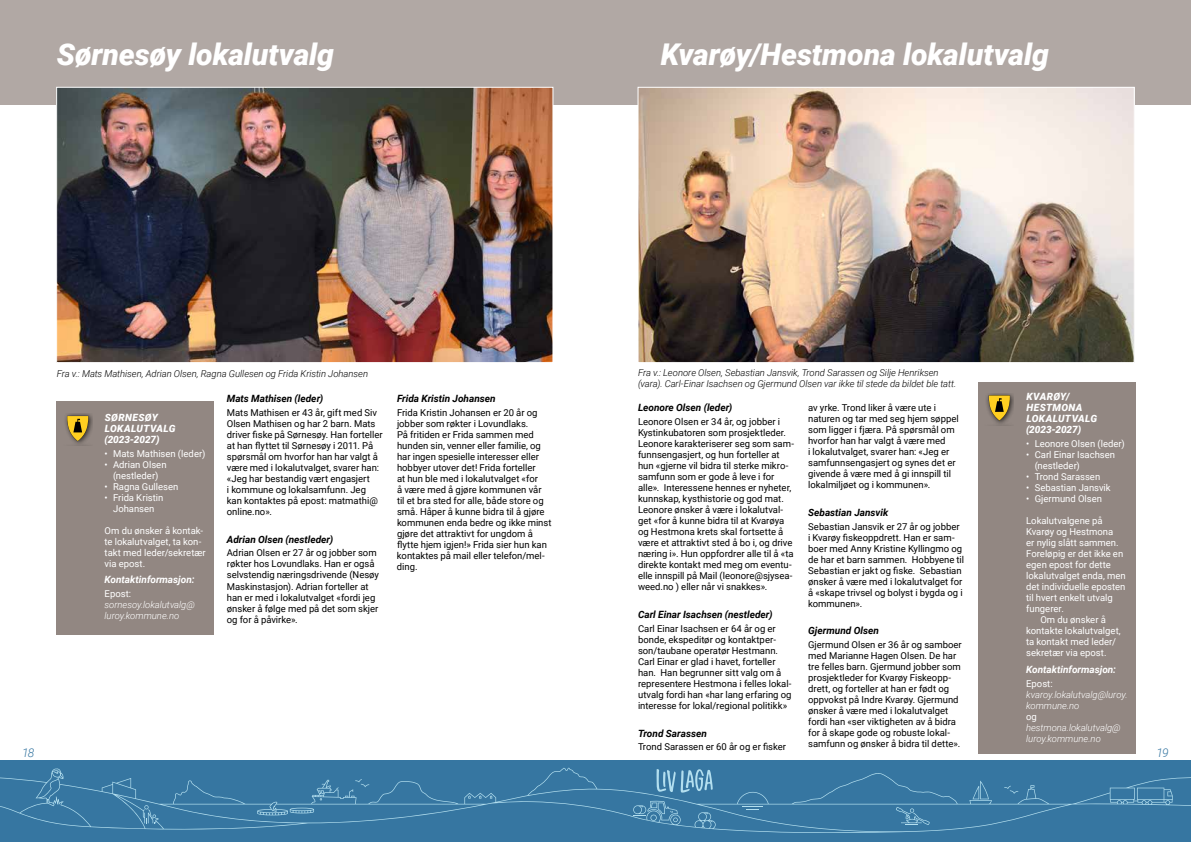
<style>
.page{position:relative;width:1191px;height:842px;background:#fff}
.page>*{position:absolute;margin:0;border:0;box-sizing:border-box;transform-origin:0 0}
.t1{font:italic 900 30px "Roboto";letter-spacing:-.005em;color:#fff}
.t2{font:italic 300 12px "Roboto";color:#3676a1}
.t3{font:italic 700 10px "Roboto";color:#000}
.t4{font:italic 900 10px/11px "Roboto";letter-spacing:.03em;color:#fff}
.t5{font:italic 700 10px "Roboto";color:#fff}
.t6{font:9.5px/11px "Roboto";color:#000}
.t7{font:9.5px/11px "Roboto";color:#fff;text-align:center}
.t8{font:italic 300 9.5px/11px "Roboto";letter-spacing:-.005em;color:#000}
.t9{font:italic 300 9.5px/11px "Roboto";letter-spacing:-.005em;color:#fff}
</style>
<div class="page">
<div style="left:0;top:760px;width:1191px;height:82px;background:#3676a1"></div>
<svg style="left:0;top:768px;width:1191px;height:65px"></svg>
<svg style="left:656px;top:769px;width:57px;height:24px"></svg>
<div style="left:0;top:0;width:595px;height:104px;background:#b1a8a4"></div>
<div style="left:595px;top:0;width:596px;height:104px;background:#b1a8a4"></div>
<img style="left:58px;top:89px;width:493px;height:272px">
<div style="left:56px;top:87px;width:497px;height:276px;border:1px solid #fff"></div>
<img style="left:639px;top:89px;width:493px;height:272px">
<div style="left:637px;top:87px;width:497px;height:276px;border:1px solid #fff"></div>
<div style="left:57px;top:402px;width:157px;height:233px;background:#928782"></div>
<div style="left:978px;top:383px;width:157px;height:371px;background:#928782"></div>
<div style="left:63px;top:414px;width:29px;height:32px;background:#000;opacity:.75"></div>
<svg style="left:67px;top:416px;width:21px;height:25px"></svg>
<div style="left:984px;top:393px;width:30px;height:32px;background:#000;opacity:.75"></div>
<svg style="left:988px;top:395px;width:22px;height:26px"></svg>
<h1 class="t1" style="left:57px;top:33px;width:279px">Sørnesøy lokalutvalg</h1>
<h1 class="t1" style="left:660px;top:33px;width:390px">Kvarøy/Hestmona lokalutvalg</h1>
<p class="t8" style="left:57px;top:368px;width:313px">Fra v.: Mats Mathisen, Adrian Olsen, Ragna Gullesen og Frida Kristin Johansen</p>
<p class="t8" style="left:638px;top:366px;width:320px">Fra v.: Leonore Olsen, Sebastian Jansvik, Trond Sarassen og Silje Henriksen (vara). Carl-Einar Isachsen og Gjermund Olsen var ikke til stede da bildet ble tatt.</p>
<p class="t4" style="left:1026px;top:391px;width:72px">KVARØY/<br>HESTMONA<br>LOKALUTVALG (2023-2027)</p>
<p class="t7" style="left:1026px;top:438px;width:100px">• Leonore Olsen (leder)</p>
<p class="t7" style="left:1034px;top:449px;width:82px;text-align:left;text-indent:-9px">• Carl Einar Isachsen (nestleder)</p>
<p class="t7" style="left:1026px;top:471px;width:76px">• Trond Sarassen</p>
<p class="t7" style="left:1026px;top:482px;width:86px">• Sebastian Jansvik</p>
<p class="t7" style="left:1026px;top:493px;width:77px">• Gjermund Olsen</p>
<p class="t7" style="left:1026px;top:515px;width:78px">Lokalutvalgene på</p>
<p class="t7" style="left:1026px;top:526px;width:89px">Kvarøy og Hestmona</p>
<p class="t7" style="left:1026px;top:537px;width:94px">er nylig slått sammen.</p>
<p class="t7" style="left:1026px;top:548px;width:99px">Foreløpig er det ikke en</p>
<p class="t7" style="left:1026px;top:559px;width:86px">egen epost for dette</p>
<p class="t7" style="left:1026px;top:570px;width:101px">lokalutvalget enda, men</p>
<p class="t7" style="left:1026px;top:581px;width:101px">det individuelle eposten</p>
<p class="t7" style="left:1026px;top:592px;width:88px">til hvert enkelt utvalg</p>
<p class="t7" style="left:1026px;top:603px;width:39px">fungerer.</p>
<p class="t7" style="left:1040px;top:614px;width:67px">Om du ønsker å</p>
<p class="t7" style="left:1026px;top:625px;width:96px">kontakte lokalutvalget,</p>
<p class="t7" style="left:1026px;top:636px;width:91px">ta kontakt med leder/</p>
<p class="t7" style="left:1026px;top:647px;width:82px">sekretær via epost.</p>
<p class="t5" style="left:1026px;top:662px;width:91px">Kontaktinformasjon:</p>
<p class="t7" style="left:1026px;top:677px;width:28px">Epost:</p>
<p class="t9" style="left:1026px;top:688px;width:103px">kvaroy.lokalutvalg@luroy. kommune.no</p>
<p class="t7" style="left:1026px;top:710px;width:12px">og</p>
<p class="t9" style="left:1026px;top:721px;width:96px">hestmona.lokalutvalg@ luroy.kommune.no</p>
<p class="t3" style="left:227px;top:392px;width:98px">Mats Mathisen (leder)</p>
<p class="t6" style="left:227px;top:407px;width:157px">Mats Mathisen er 43 år, gift med Siv<br>Olsen Mathisen og har 2 barn. Mats driver fiske på Sørnesøy. Han forteller at han flyttet til Sørnesøy i 2011. På spørsmål om hvorfor han har valgt å være med i lokalutvalget, svarer han: «Jeg har bestandig vært engasjert<br>i kommune og lokalsamfunn. Jeg kan kontaktes på epost: matmathi@ online.no».</p>
<p class="t3" style="left:227px;top:532px;width:108px">Adrian Olsen (nestleder)</p>
<p class="t6" style="left:227px;top:547px;width:154px">Adrian Olsen er 27 år og jobber som røkter hos Lovundlaks. Han er også selvstendig næringsdrivende (Nesøy<br>Maskinstasjon). Adrian forteller at han er med i lokalutvalget «fordi jeg ønsker å følge med på det som skjer og for å påvirke».</p>
<p class="t3" style="left:397px;top:392px;width:100px">Frida Kristin Johansen</p>
<p class="t6" style="left:397px;top:407px;width:156px">Frida Kristin Johansen er 20 år og jobber som røkter i Lovundlaks.<br>På fritiden er Frida sammen med hunden sin, venner eller familie, og har ingen spesielle interesser eller hobbyer utover det! Frida forteller<br>at hun ble med i lokalutvalget «for<br>å være med å gjøre kommunen vår<br>til et bra sted for alle, både store og små. Håper å kunne bidra til å gjøre kommunen enda bedre og ikke minst gjøre det attraktivt for ungdom å flytte hjem igjen!» Frida sier hun kan kontaktes på mail eller telefon/mel&shy;ding.</p>
<p class="t6" style="left:808px;top:402px;width:152px">av yrke. Trond liker å være ute i naturen og tar med seg hjem søppel som ligger i fjæra. På spørsmål om hvorfor han har valgt å være med<br>i lokalutvalget, svarer han: «Jeg er samfunnsengasjert og synes det er givende å være med å gi innspill til lokalmiljøet og i kommunen».</p>
<p class="t3" style="left:808px;top:505px;width:82px">Sebastian Jansvik</p>
<p class="t6" style="left:808px;top:520px;width:157px">Sebastian Jansvik er 27 år og jobber i Kvarøy fiskeoppdrett. Han er sam&shy;boer med Anny Kristine Kyllingmo og de har et barn sammen. Hobbyene til<br>Sebastian er jakt og fiske. Sebastian ønsker å være med i lokalutvalget for å «skape trivsel og bolyst i bygda og i kommunen».</p>
<p class="t3" style="left:808px;top:624px;width:72px">Gjermund Olsen</p>
<p class="t6" style="left:808px;top:639px;width:155px">Gjermund Olsen er 36 år og samboer med Marianne Hagen Olsen. De har tre felles barn. Gjermund jobber som prosjektleder for Kvarøy Fiskeopp&shy;drett, og forteller at han er født og oppvokst på Indre Kvarøy. Gjermund ønsker å være med i lokalutvalget fordi han «ser viktigheten av å bidra for å skape gode og robuste lokal&shy;samfunn og ønsker å bidra til dette».</p>
<p class="t3" style="left:638px;top:401px;width:96px">Leonore Olsen (leder)</p>
<p class="t6" style="left:638px;top:416px;width:157px">Leonore Olsen er 34 år, og jobber i Kystinkubatoren som prosjektleder.<br>Leonore karakteriserer seg som sam&shy;funnsengasjert, og hun forteller at hun «gjerne vil bidra til sterke mikro&shy;samfunn som er gode å leve i for alle». Interessene hennes er nyheter, kunnskap, kysthistorie og god mat.<br>Leonore ønsker å være i lokalutval&shy;get «for å kunne bidra til at Kvarøya og Hestmona krets skal fortsette å være et attraktivt sted å bo i, og drive næring i». Hun oppfordrer alle til å «ta direkte kontakt med meg om eventu&shy;elle innspill på Mail (leonore@sjysea&shy;weed.no ) eller når vi snakkes».</p>
<p class="t3" style="left:638px;top:607px;width:136px">Carl Einar Isachsen (nestleder)</p>
<p class="t6" style="left:638px;top:623px;width:155px">Carl Einar Isachsen er 64 år og er bonde, ekspeditør og kontaktper&shy;son/taubane operatør Hestmann.<br>Carl Einar er glad i havet, forteller han. Han begrunner sitt valg om å representere Hestmona i felles lokal&shy;utvalg fordi han «har lang erfaring og interesse for lokal/regional politikk»</p>
<p class="t3" style="left:638px;top:726px;width:70px">Trond Sarassen</p>
<p class="t6" style="left:638px;top:741px;width:149px">Trond Sarassen er 60 år og er -fisker</p>
<p class="t4" style="left:105px;top:411px;width:72px">SØRNESØY<br>LOKALUTVALG (2023-2027)</p>
<p class="t7" style="left:105px;top:447px;width:102px">• Mats Mathisen (leder)</p>
<p class="t7" style="left:105px;top:458px;width:63px">• Adrian Olsen (nestleder)</p>
<p class="t7" style="left:105px;top:480px;width:75px">• Ragna Gullesen</p>
<p class="t7" style="left:105px;top:491px;width:60px">• Frida Kristin<br>Johansen</p>
<p class="t7" style="left:105px;top:524px;width:103px;text-align:left">Om du ønsker å kontak&shy;te lokalutvalget, ta kon&shy;takt med leder/sekretær via epost.</p>
<p class="t5" style="left:105px;top:573px;width:91px">Kontaktinformasjon:</p>
<p class="t7" style="left:105px;top:588px;width:28px">Epost:</p>
<p class="t9" style="left:105px;top:599px;width:92px">sornesoy.lokalutvalg@ luroy.kommune.no</p>
<p class="t2" style="left:22px;top:744px;width:14px">18</p>
<p class="t2" style="left:1156px;top:744px;width:14px">19</p>
</div>
